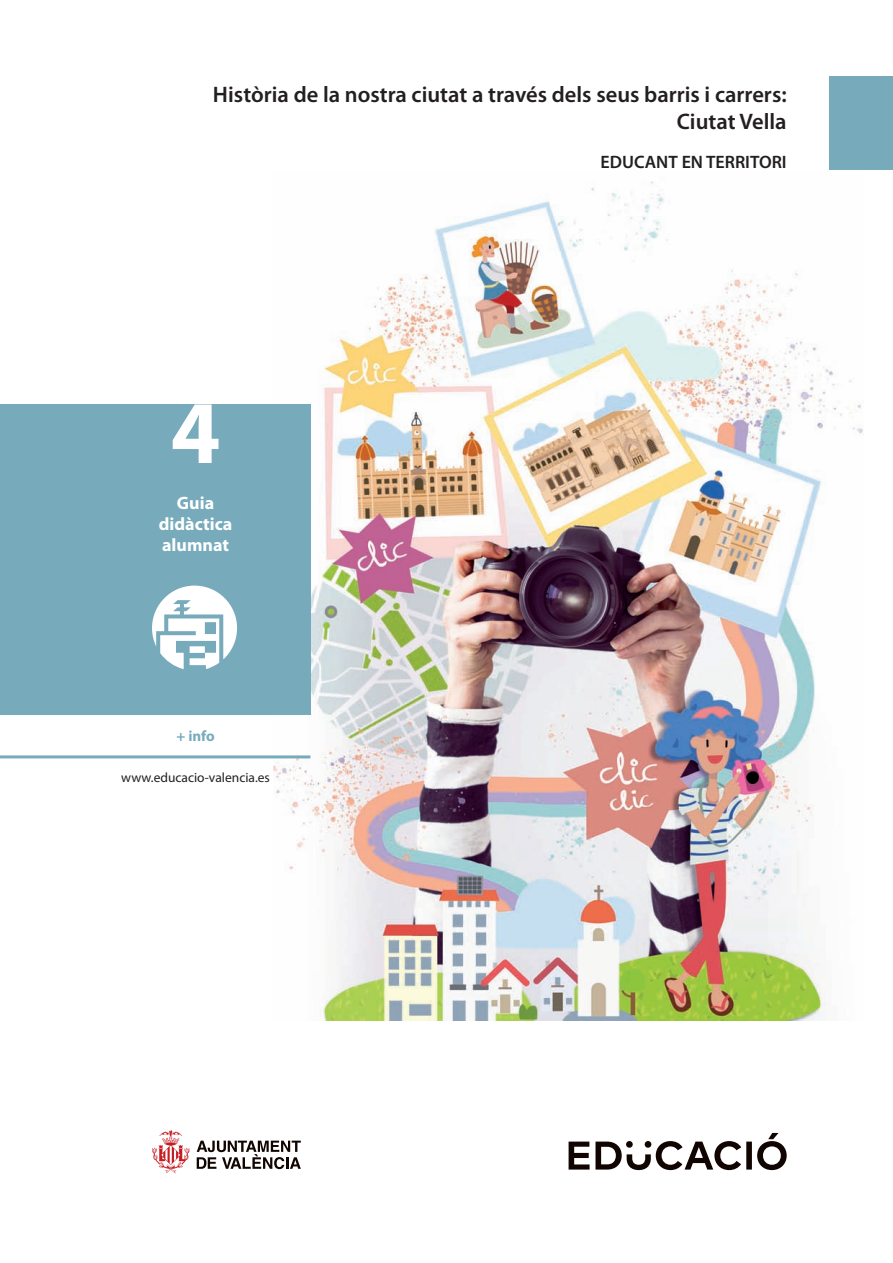
<style>
.page{position:relative;width:893px;height:1263px;background:#fff}
.page>*{position:absolute;margin:0;border:0;box-sizing:border-box;transform-origin:0 0}
.t1{font:700 90px "Myriad Pro";color:#fff}
.t2{font:600 22.5px/27px "Myriad Pro";color:#231f20;text-align:right}
.t3{font:700 18px/21px "Myriad Pro";color:#fff;text-align:center}
.t4{font:600 18px "Myriad Pro";color:#231f20}
.t5{font:700 15px "Myriad Pro";color:#77abbc}
.t6{font:13.5px "Myriad Pro";color:#231f20}
</style>
<div class="page">
<img style="left:273px;top:181px;width:591px;height:839px">
<div style="left:0;top:404px;width:310px;height:310px;background:#77abbc"></div>
<div style="left:829px;top:77px;width:64px;height:93px;background:#77abbc"></div>
<hr style="left:0;top:755px;width:310px;height:3px;background:#77abbc">
<svg style="left:569px;top:1133px;width:218px;height:37px"></svg>
<div style="left:626px;top:1141px;width:7px;height:7px;background:#110501;border-radius:50%"></div>
<div style="left:645px;top:1141px;width:6px;height:7px;background:#110501;border-radius:50%"></div>
<svg style="left:152px;top:1130px;width:38px;height:43px"></svg>
<svg style="left:197px;top:1140px;width:104px;height:29px"></svg>
<svg style="left:152px;top:586px;width:85px;height:83px"></svg>
<p class="t2" style="left:213px;top:80px;width:575px">Història de la nostra ciutat a través dels seus barris i carrers:<br>Ciutat Vella</p>
<h1 class="t1" style="left:171px;top:374px;width:51px">4</h1>
<p class="t3" style="left:159px;top:492px;width:75px">Guia didàctica alumnat</p>
<p class="t5" style="left:176px;top:726px;width:40px">+ info</p>
<p class="t6" style="left:121px;top:769px;width:150px">www.educacio-valencia.es</p>
<p class="t4" style="left:601px;top:150px;width:188px">EDUCANT EN TERRITORI</p>
</div>
